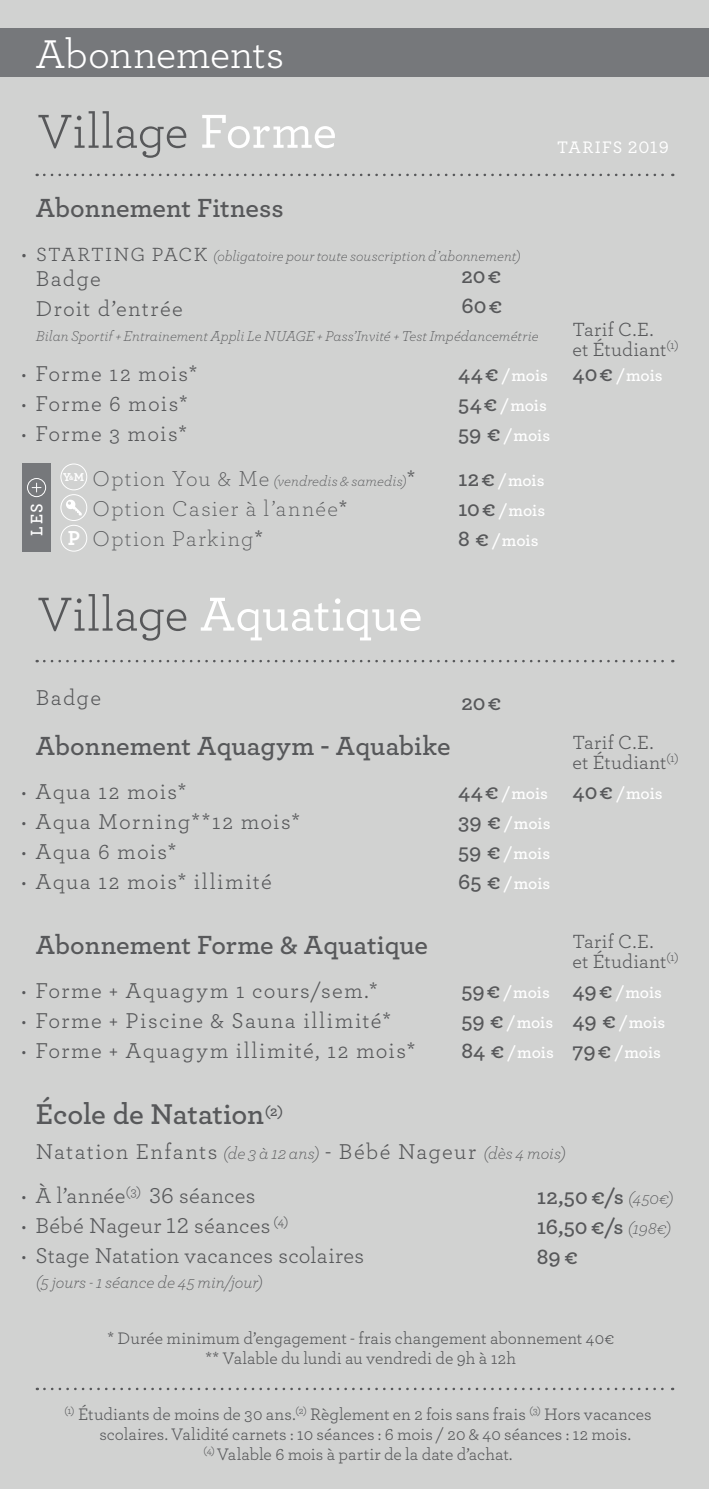
<style>
.page{position:relative;width:709px;height:1489px;background:#fff}
.page>*{position:absolute;margin:0;border:0;box-sizing:border-box;transform-origin:0 0}
.t1{font:500 50px "Archer";color:#fff}
.t2{font:50px "Archer";letter-spacing:-.005em;color:#57585a}
.t3{font:42px "Archer";letter-spacing:-.01em;color:#fff}
.t4{font:600 30px "Archer";letter-spacing:-.01em;color:#57585a}
.t5{font:600 27.5px "Archer";color:#57585a}
.t6{font:22.5px/30px "Archer";letter-spacing:.05em;color:#57585a}
.t7{font:22.5px "Archer";letter-spacing:.01em;color:#57585a}
.t8{font:600 22.5px/30px "Archer";letter-spacing:.005em;color:#57585a}
.t9{font:300 22.5px/30px "Archer";letter-spacing:.055em;color:#57585a}
.t10{font:700 21.25px "Archer";color:#fff}
.t11{font:20px/20px "Archer";letter-spacing:.01em;color:#57585a}
.t12{font:17.5px/20px "Archer";color:#57585a;text-align:center}
.t13{font:600 17.5px/30px "Archer";letter-spacing:-.005em;color:#fff}
.t14{font:italic 300 17.5px "Archer";letter-spacing:-.005em;color:#57585a}
.t15{font:500 17.5px "Archer";letter-spacing:.055em;color:#fff}
.t16{font:italic 300 15px "Archer";color:#57585a}
.t17{font:700 12px "Archer";color:#fff}
.s1{font-weight:500;color:#fff}
.s2{font-weight:400;font-style:normal;font-size:20px}
.s3{font-weight:300;font-size:20px}
.s4{font-style:normal;font-size:22.5px}
.s5{font-weight:400;font-style:normal;font-size:22.5px}
.s6{font-weight:400}
.s7{font-size:22.5px;color:#57585a}
.s8{font-size:6.75px}
.s9{font-weight:400;color:#57585a}
.s10{font-weight:300;font-style:italic;font-size:17.5px}
</style>
<div class="page">
<div style="left:0;top:0;width:709px;height:1488px;background:#d1d2d1"></div>
<div style="left:0;top:28px;width:709px;height:49px;background:#76787b"></div>
<svg style="left:44px;top:1387px;width:629px;height:2px"></svg>
<svg style="left:44px;top:174px;width:629px;height:2px"></svg>
<svg style="left:44px;top:660px;width:629px;height:2px"></svg>
<div style="left:23px;top:463px;width:28px;height:88px;background:#76787b"></div>
<div style="left:60px;top:463px;width:27px;height:27px;border:1px solid #fff;border-radius:50%"></div>
<svg style="left:66px;top:499px;width:16px;height:16px"></svg>
<div style="left:60px;top:494px;width:27px;height:27px;border:1px solid #fff;border-radius:50%"></div>
<div style="left:60px;top:525px;width:27px;height:26px;border:1px solid #fff;border-radius:50%"></div>
<div style="left:27px;top:478px;width:19px;height:19px;border:1px solid #fff;border-radius:50%"></div>
<svg style="left:32px;top:483px;width:9px;height:9px"></svg>
<h2 class="t3" style="left:35px;top:25px;width:250px">Abonnements</h2>
<h1 class="t2" style="left:37px;top:97px;width:301px">Village <span class="s1">Forme</span></h1>
<p class="t15" style="left:557px;top:134px;width:113px">TARIFS 2019</p>
<h3 class="t5" style="left:36px;top:187px;width:250px">Abonnement Fitness</h3>
<p class="t16" style="left:22px;top:246px;width:500px"><span class="s2">• STARTING PACK</span> (obligatoire pour toute souscription d’abonnement)</p>
<p class="t6" style="left:36px;top:263px;width:149px">Badge<br>Droit d’entrée</p>
<p class="t16" style="left:36px;top:326px;width:504px">Bilan Sportif + Entrainement Appli Le NUAGE + Pass’Invité + Test Impédancemétrie</p>
<p class="t6" style="left:22px;top:358px;width:177px"><span class="s3">•</span> Forme 12 mois*</p>
<p class="t6" style="left:22px;top:388px;width:167px"><span class="s3">•</span> Forme 6 mois*</p>
<p class="t6" style="left:22px;top:418px;width:167px"><span class="s3">•</span> Forme 3 mois*</p>
<p class="t16" style="left:92px;top:470px;width:324px"><span class="s4">Option You &amp; Me</span> (vendredis &amp; samedis)<span class="s5">*</span></p>
<p class="t9" style="left:92px;top:492px;width:256px">Option Casier à l’année<span class="s6">*<br></span>Option Parking<span class="s6">*</span></p>
<p class="t8" style="left:461px;top:259px;width:43px">20 €<br>60 €</p>
<p class="t13" style="left:458px;top:359px;width:93px"><span class="s7">44 €</span> / mois<br><span class="s7">54 €</span> / mois<br><span class="s7">59 €</span> / mois</p>
<p class="t13" style="left:458px;top:464px;width:88px;text-align:justify"><span class="s7">12 €</span> / mois <span class="s7">10 €</span> / mois <span class="s7">8 €</span> / mois</p>
<p class="t17" style="left:63px;top:468px;width:23px">Y<span class="s8">&amp;</span>M</p>
<p class="t13" style="left:21px;top:535px;width:34px;rotate:-90deg">LES</p>
<p class="t10" style="left:68px;top:521px;width:14px">P</p>
<p class="t11" style="left:572px;top:318px;width:107px">Tarif C.E.<br>et Étudiant<sup>(1)</sup></p>
<p class="t13" style="left:572px;top:359px;width:92px"><span class="s7">40 €</span> / mois</p>
<h1 class="t1" style="left:37px;top:578px;width:386px"><span class="s9">Village</span> Aquatique</h1>
<p class="t6" style="left:36px;top:681px;width:67px">Badge</p>
<p class="t8" style="left:461px;top:686px;width:42px">20 €</p>
<h3 class="t5" style="left:36px;top:725px;width:416px">Abonnement Aquagym - Aquabike</h3>
<p class="t6" style="left:22px;top:775px;width:166px"><span class="s3">•</span> Aqua 12 mois*</p>
<p class="t6" style="left:22px;top:805px;width:280px"><span class="s3">•</span> Aqua Morning**12 mois*</p>
<p class="t6" style="left:22px;top:835px;width:156px"><span class="s3">•</span> Aqua 6 mois*</p>
<p class="t6" style="left:22px;top:865px;width:252px"><span class="s3">•</span> Aqua 12 mois* illimité</p>
<p class="t13" style="left:458px;top:777px;width:94px"><span class="s7">44 €</span> / mois<br><span class="s7">39 €</span> / mois<br><span class="s7">59 €</span> / mois<br><span class="s7">65 €</span> / mois</p>
<p class="t11" style="left:572px;top:731px;width:107px">Tarif C.E.<br>et Étudiant<sup>(1)</sup></p>
<p class="t13" style="left:572px;top:777px;width:92px"><span class="s7">40 €</span> / mois</p>
<h3 class="t5" style="left:36px;top:924px;width:394px">Abonnement Forme &amp; Aquatique</h3>
<p class="t6" style="left:22px;top:974px;width:357px"><span class="s3">•</span> Forme + Aquagym 1 cours/sem.*</p>
<p class="t6" style="left:22px;top:1004px;width:371px"><span class="s3">•</span> Forme + Piscine &amp; Sauna illimité*</p>
<p class="t6" style="left:22px;top:1034px;width:395px"><span class="s3">•</span> Forme + Aquagym illimité, 12 mois*</p>
<p class="t11" style="left:572px;top:930px;width:107px">Tarif C.E.<br>et Étudiant<sup>(1)</sup></p>
<p class="t13" style="left:461px;top:976px;width:94px"><span class="s7">59 €</span> / mois<br><span class="s7">59 €</span> / mois<br><span class="s7">84 €</span> / mois</p>
<p class="t13" style="left:572px;top:976px;width:94px"><span class="s7">49 €</span> / mois<br><span class="s7">49 €</span> / mois<br><span class="s7">79 €</span> / mois</p>
<h3 class="t4" style="left:36px;top:1091px;width:249px">École de Natation<sup>(2)</sup></h3>
<p class="t6" style="left:36px;top:1135px;width:531px">Natation Enfants <span class="s10">(de 3 à 12 ans)</span> - Bébé Nageur <span class="s10">(dès 4 mois)</span></p>
<p class="t7" style="left:22px;top:1180px;width:235px"><span class="s3">•</span> À l’année<sup>(3)</sup> 36 séances</p>
<p class="t7" style="left:22px;top:1210px;width:268px"><span class="s3">•</span> Bébé Nageur 12 séances <sup>(4)</sup></p>
<p class="t7" style="left:22px;top:1240px;width:344px"><span class="s3">•</span> Stage Natation vacances scolaires</p>
<p class="t14" style="left:36px;top:1270px;width:229px">(5 jours - 1 séance de 45 min/jour)</p>
<p class="t8" style="left:536px;top:1180px;width:138px;text-align:justify">12,50 €/s <span class="s10">(450€)<br></span>16,50 €/s <span class="s10">(198€)<br></span>89 €</p>
<p class="t12" style="left:107px;top:1327px;width:508px">* Durée minimum d’engagement - frais changement abonnement 40€ ** Valable du lundi au vendredi de 9h à 12h</p>
<p class="t12" style="left:64px;top:1403px;width:589px"><sup>(1)</sup> Étudiants de moins de 30 ans.<sup>(2)</sup> Règlement en 2 fois sans frais <sup>(3)</sup> Hors vacances</p>
<p class="t12" style="left:99px;top:1423px;width:533px">scolaires. Validité carnets : 10 séances : 6 mois / 20 &amp; 40 séances : 12 mois.</p>
<p class="t12" style="left:203px;top:1443px;width:310px"><sup>(4)</sup> Valable 6 mois à partir de la date d’achat.</p>
</div>
